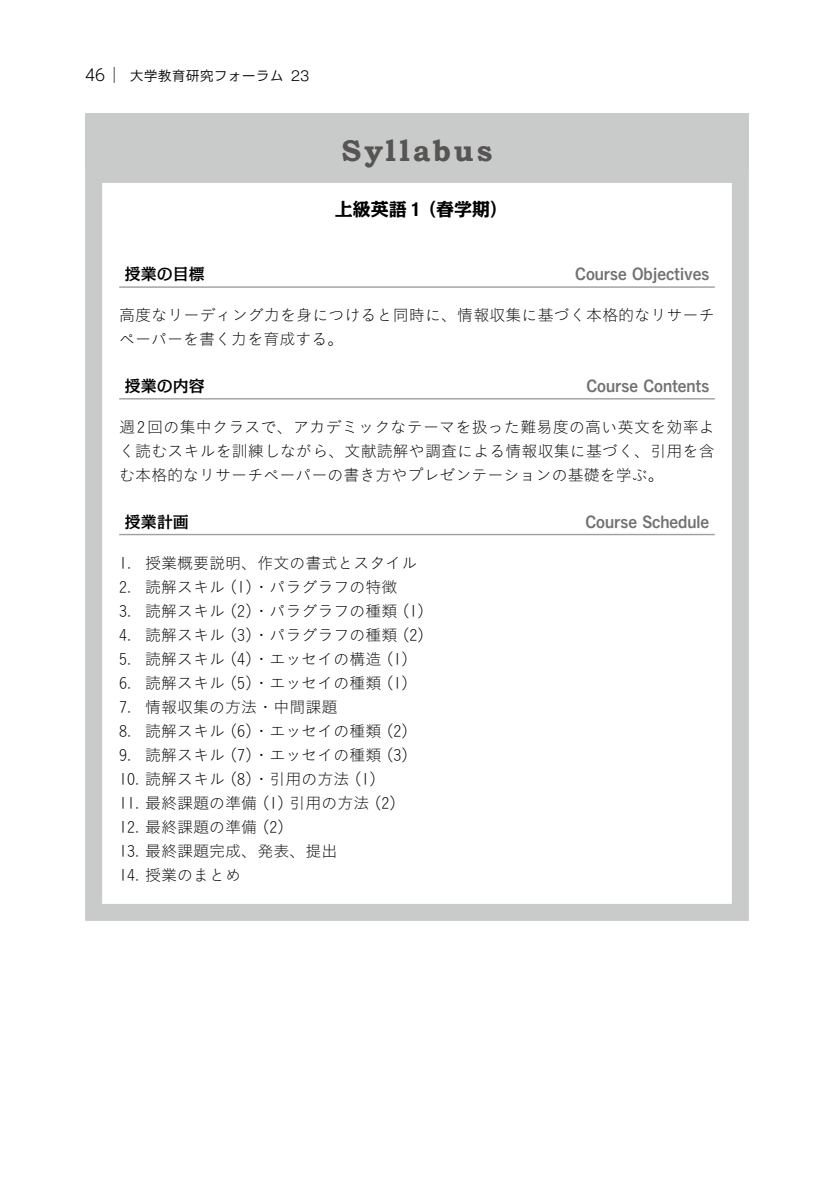
<style>
.page{position:relative;width:840px;height:1191px;background:#fff}
.page>*{position:absolute;margin:0;border:0;box-sizing:border-box;transform-origin:0 0}
.t1{font:700 30px "Bookman Old Style";letter-spacing:.105em;color:#575554}
.t2{font:700 18px "Kakumin Pro";color:#000}
.t3{font:16px/24px "Koburina Go Std W1";color:#000}
.t4{font:16px "Koburina Go Std W6";color:#727171}
.t5{font:500 16px "Kakumin Pro";color:#000}
.t6{font:14px "Ro NOW Std GM";color:#000}
.s1{font-family:"UD Shin Go C Oniz Pr 6 N";font-weight:300;font-size:16px}
</style>
<div class="page">
<hr style="left:119px;top:286px;width:595px;height:2px;background:#9fa0a0">
<hr style="left:119px;top:398px;width:595px;height:1px;background:#9fa0a0">
<hr style="left:119px;top:534px;width:595px;height:1px;background:#9fa0a0">
<div style="left:85px;top:166px;width:663px;height:755px;border:17px solid #c9caca"></div>
<div style="left:85px;top:113px;width:663px;height:57px;background:#c9caca"></div>
<p class="t6" style="left:85px;top:67px;width:226px"><span class="s1">46│</span> 大学教育研究フォーラム 23</p>
<h1 class="t1" style="left:341px;top:129px;width:152px">Syllabus</h1>
<p class="t2" style="left:334px;top:195px;width:175px">上級英語 1（春学期）</p>
<p class="t5" style="left:125px;top:261px;width:81px">授業の目標</p>
<p class="t4" style="left:575px;top:262px;width:135px">Course Objectives</p>
<p class="t3" style="left:119px;top:303px;width:596px">高度なリーディング力を身につけると同時に、情報収集に基づく本格的なリサーチペーパーを書く力を育成する。</p>
<p class="t5" style="left:125px;top:373px;width:81px">授業の内容</p>
<p class="t4" style="left:586px;top:373px;width:124px">Course Contents</p>
<p class="t3" style="left:119px;top:414px;width:597px;text-align:justify">週2回の集中クラスで、アカデミックなテーマを扱った難易度の高い英文を効率よく読むスキルを訓練しながら、文献読解や調査による情報収集に基づく、引用を含む本格的なリサーチペーパーの書き方やプレゼンテーションの基礎を学ぶ。</p>
<p class="t5" style="left:125px;top:509px;width:65px">授業計画</p>
<p class="t4" style="left:585px;top:509px;width:125px">Course Schedule</p>
<p class="t3" style="left:119px;top:550px;width:299px">1. 授業概要説明、作文の書式とスタイル</p>
<p class="t3" style="left:119px;top:574px;width:279px">2. 読解スキル（1）・パラグラフの特徴</p>
<p class="t3" style="left:119px;top:598px;width:315px">3. 読解スキル（2）・パラグラフの種類（1）</p>
<p class="t3" style="left:119px;top:622px;width:315px">4. 読解スキル（3）・パラグラフの種類（2）</p>
<p class="t3" style="left:119px;top:646px;width:299px">5. 読解スキル（4）・エッセイの構造（1）</p>
<p class="t3" style="left:119px;top:670px;width:299px">6. 読解スキル（5）・エッセイの種類（1）</p>
<p class="t3" style="left:119px;top:694px;width:219px">7. 情報収集の方法・中間課題</p>
<p class="t3" style="left:119px;top:718px;width:299px">8. 読解スキル（6）・エッセイの種類（2）</p>
<p class="t3" style="left:119px;top:742px;width:299px">9. 読解スキル（7）・エッセイの種類（3）</p>
<p class="t3" style="left:119px;top:766px;width:267px">10. 読解スキル（8）・引用の方法（1）</p>
<p class="t3" style="left:119px;top:790px;width:287px">11. 最終課題の準備（1）引用の方法（2）</p>
<p class="t3" style="left:119px;top:814px;width:175px">12. 最終課題の準備（2）</p>
<p class="t3" style="left:119px;top:838px;width:219px">13. 最終課題完成、発表、提出</p>
<p class="t3" style="left:119px;top:862px;width:123px">14. 授業のまとめ</p>
</div>
